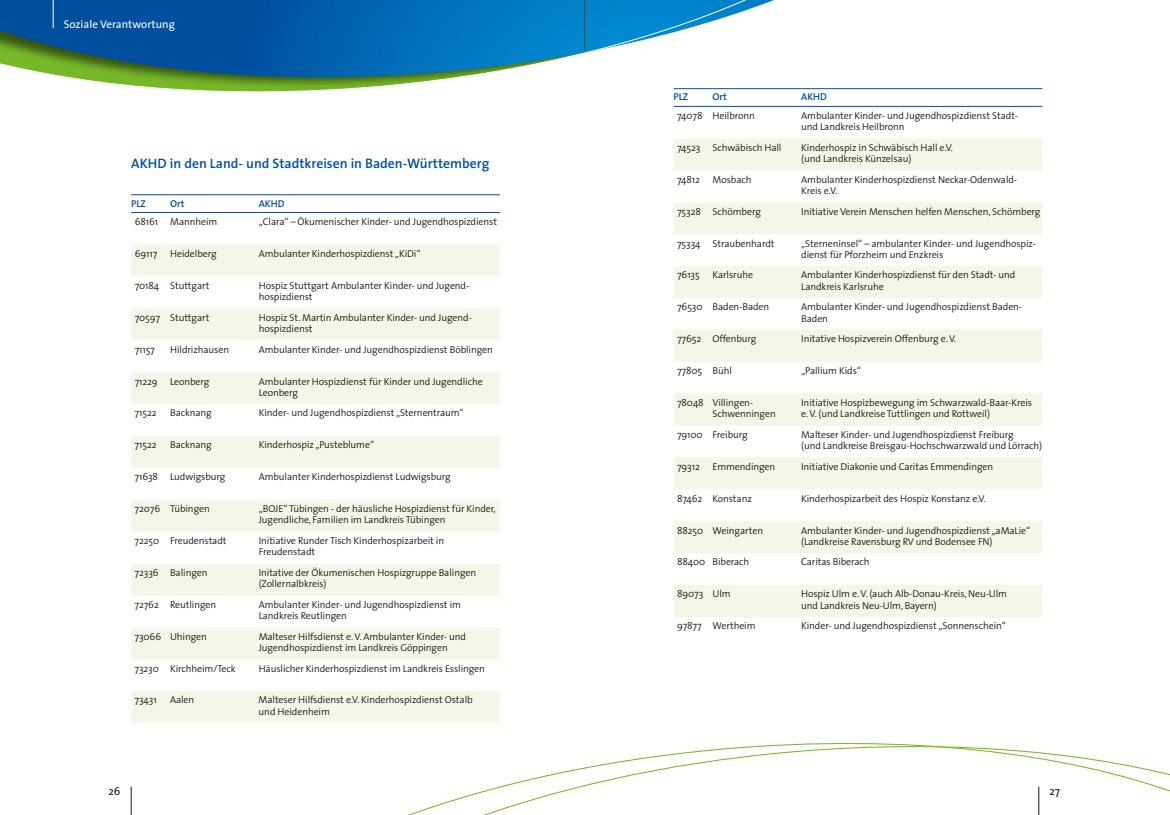
<style>
.page{position:relative;width:1170px;height:815px;background:#fff}
.page>*{position:absolute;margin:0;border:0;box-sizing:border-box;transform-origin:0 0}
.t1{font:600 13.75px "The Sans";color:#004e9e}
.t2{font:11.25px "The Sans";color:#fff}
.t3{font:11.25px "The Sans";color:#1a1a18}
.t4{font:300 10px/11.2px "The Sans";letter-spacing:-.01em;color:#1a1a18}
.t5{font:600 10px "The Sans";letter-spacing:-.01em;color:#004e9e}
</style>
<div class="page">
<svg style="left:131px;top:245px;width:369px;height:478px;fill:#f2f7e7"></svg>
<hr style="left:131px;top:194px;width:39px;height:1px;background:#004e9e">
<hr style="left:170px;top:194px;width:89px;height:1px;background:#004e9e">
<hr style="left:259px;top:194px;width:241px;height:1px;background:#004e9e">
<hr style="left:131px;top:212px;width:39px;height:1px;background:#004e9e">
<hr style="left:170px;top:212px;width:89px;height:1px;background:#004e9e">
<hr style="left:259px;top:212px;width:241px;height:1px;background:#004e9e">
<svg style="left:674px;top:139px;width:368px;height:478px;fill:#f2f7e7"></svg>
<hr style="left:801px;top:88px;width:241px;height:1px;background:#004e9e">
<hr style="left:801px;top:106px;width:241px;height:1px;background:#004e9e">
<svg style="left:408px;top:767px;width:177px;height:48px"></svg>
<svg style="left:131px;top:787px;width:1px;height:28px"></svg>
<img style="left:673px;top:88px;width:154px;height:19px">
<svg style="left:0;top:0;width:585px;height:92px;background:#307da0"></svg>
<svg style="left:53px;top:0;width:1px;height:28px"></svg>
<svg style="left:585px;top:743px;width:584px;height:72px"></svg>
<svg style="left:585px;top:0;width:189px;height:99px"></svg>
<p class="t2" style="left:64px;top:15px;width:113px">Soziale Verantwortung</p>
<h1 class="t1" style="left:131px;top:152px;width:359px">AKHD in den Land- und Stadtkreisen in Baden-Württemberg</h1>
<p class="t5" style="left:131px;top:195px;width:16px">PLZ</p>
<p class="t5" style="left:170px;top:195px;width:16px">Ort</p>
<p class="t5" style="left:259px;top:195px;width:27px">AKHD</p>
<p class="t4" style="left:135px;top:216px;width:84px">68161 Mannheim</p>
<p class="t4" style="left:259px;top:216px;width:240px">„Clara“ – Ökumenischer Kinder- und Jugendhospizdienst</p>
<p class="t4" style="left:135px;top:248px;width:24px">69117</p>
<p class="t4" style="left:170px;top:248px;width:48px">Heidelberg</p>
<p class="t4" style="left:259px;top:248px;width:163px">Ambulanter Kinderhospizdienst „KiDi“</p>
<p class="t4" style="left:135px;top:280px;width:76px">70184 Stuttgart</p>
<p class="t4" style="left:259px;top:280px;width:211px">Hospiz Stuttgart Ambulanter Kinder- und Jugend&shy;hospizdienst</p>
<p class="t4" style="left:135px;top:311px;width:76px">70597 Stuttgart</p>
<p class="t4" style="left:259px;top:311px;width:214px">Hospiz St. Martin Ambulanter Kinder- und Jugend&shy;hospizdienst</p>
<p class="t4" style="left:135px;top:343px;width:22px">71157</p>
<p class="t4" style="left:170px;top:343px;width:60px">Hildrizhausen</p>
<p class="t4" style="left:259px;top:343px;width:236px">Ambulanter Kinder- und Jugendhospizdienst Böblingen</p>
<p class="t4" style="left:135px;top:375px;width:76px">71229 Leonberg</p>
<p class="t4" style="left:259px;top:375px;width:225px">Ambulanter Hospizdienst für Kinder und Jugendliche<br>Leonberg</p>
<p class="t4" style="left:135px;top:407px;width:23px">71522</p>
<p class="t4" style="left:170px;top:407px;width:43px">Backnang</p>
<p class="t4" style="left:259px;top:407px;width:206px">Kinder- und Jugendhospizdienst „Sternentraum“</p>
<p class="t4" style="left:135px;top:439px;width:23px">71522</p>
<p class="t4" style="left:170px;top:439px;width:43px">Backnang</p>
<p class="t4" style="left:259px;top:439px;width:117px">Kinderhospiz „Pusteblume“</p>
<p class="t4" style="left:135px;top:471px;width:92px">71638 Ludwigsburg</p>
<p class="t4" style="left:259px;top:471px;width:193px">Ambulanter Kinderhospizdienst Ludwigsburg</p>
<p class="t4" style="left:135px;top:503px;width:77px">72076 Tübingen</p>
<p class="t4" style="left:259px;top:503px;width:238px">„BOJE“ Tübingen - der häusliche Hospizdienst für Kinder,<br>Jugendliche, Familien im Landkreis Tübingen</p>
<p class="t4" style="left:135px;top:535px;width:93px">72250 Freudenstadt</p>
<p class="t4" style="left:259px;top:535px;width:187px">Initiative Runder Tisch Kinderhospizarbeit in<br>Freudenstadt</p>
<p class="t4" style="left:135px;top:567px;width:74px">72336 Balingen</p>
<p class="t4" style="left:259px;top:567px;width:219px">Initative der Ökumenischen Hospizgruppe Balingen (Zollernalbkreis)</p>
<p class="t4" style="left:135px;top:598px;width:83px">72762 Reutlingen</p>
<p class="t4" style="left:259px;top:598px;width:204px">Ambulanter Kinder- und Jugendhospizdienst im<br>Landkreis Reutlingen</p>
<p class="t4" style="left:135px;top:630px;width:74px">73066 Uhingen</p>
<p class="t4" style="left:259px;top:630px;width:209px">Malteser Hilfsdienst e. V. Ambulanter Kinder- und<br>Jugendhospizdienst im Landkreis Göppingen</p>
<p class="t4" style="left:135px;top:662px;width:102px">73230 Kirchheim/Teck</p>
<p class="t4" style="left:259px;top:662px;width:228px">Häuslicher Kinderhospizdienst im Landkreis Esslingen</p>
<p class="t4" style="left:134px;top:694px;width:24px">73431</p>
<p class="t4" style="left:170px;top:694px;width:26px">Aalen</p>
<p class="t4" style="left:259px;top:694px;width:215px">Malteser Hilfsdienst e.V. Kinderhospizdienst Ostalb und Heidenheim</p>
<p class="t3" style="left:109px;top:782px;width:13px">26</p>
<p class="t5" style="left:673px;top:89px;width:16px">PLZ</p>
<p class="t5" style="left:712px;top:89px;width:16px">Ort</p>
<p class="t5" style="left:801px;top:89px;width:27px">AKHD</p>
<p class="t4" style="left:677px;top:110px;width:79px">74078 Heilbronn</p>
<p class="t4" style="left:801px;top:110px;width:218px">Ambulanter Kinder- und Jugendhospizdienst Stadt&shy;und Landkreis Heilbronn</p>
<p class="t4" style="left:677px;top:142px;width:106px">74523 Schwäbisch Hall</p>
<p class="t4" style="left:801px;top:142px;width:153px">Kinderhospiz in Schwäbisch Hall e.V. (und Landkreis Künzelsau)</p>
<p class="t4" style="left:677px;top:173px;width:24px">74812</p>
<p class="t4" style="left:712px;top:173px;width:40px">Mosbach</p>
<p class="t4" style="left:801px;top:173px;width:217px">Ambulanter Kinderhospizdienst Neckar-Odenwald-<br>Kreis e.V.</p>
<p class="t4" style="left:677px;top:205px;width:85px">75328 Schömberg</p>
<p class="t4" style="left:801px;top:205px;width:241px">Initiative Verein Menschen helfen Menschen, Schömberg</p>
<p class="t4" style="left:677px;top:237px;width:99px">75334 Straubenhardt</p>
<p class="t4" style="left:801px;top:237px;width:236px">„Sterneninsel“ – ambulanter Kinder- und Jugendhospiz&shy;dienst für Pforzheim und Enzkreis</p>
<p class="t4" style="left:677px;top:269px;width:24px">76135</p>
<p class="t4" style="left:712px;top:269px;width:42px">Karlsruhe</p>
<p class="t4" style="left:801px;top:269px;width:216px">Ambulanter Kinderhospizdienst für den Stadt- und<br>Landkreis Karlsruhe</p>
<p class="t4" style="left:677px;top:301px;width:94px">76530 Baden-Baden</p>
<p class="t4" style="left:801px;top:301px;width:222px">Ambulanter Kinder- und Jugendhospizdienst Baden-<br>Baden</p>
<p class="t4" style="left:677px;top:333px;width:81px">77652 Offenburg</p>
<p class="t4" style="left:801px;top:333px;width:157px">Initative Hospizverein Offenburg e. V.</p>
<p class="t4" style="left:677px;top:365px;width:56px">77805 Bühl</p>
<p class="t4" style="left:801px;top:365px;width:61px">„Pallium Kids“</p>
<p class="t4" style="left:712px;top:397px;width:65px;text-indent:-35px">78048 Villingen-<br>Schwenningen</p>
<p class="t4" style="left:801px;top:397px;width:232px">Initiative Hospizbewegung im Schwarzwald-Baar-Kreis e. V. (und Landkreise Tuttlingen und Rottweil)</p>
<p class="t4" style="left:677px;top:429px;width:72px">79100 Freiburg</p>
<p class="t4" style="left:801px;top:429px;width:242px">Malteser Kinder- und Jugendhospizdienst Freiburg<br>(und Landkreise Breisgau-Hochschwarzwald und Lörrach)</p>
<p class="t4" style="left:677px;top:460px;width:24px">79312</p>
<p class="t4" style="left:712px;top:460px;width:64px">Emmendingen</p>
<p class="t4" style="left:801px;top:460px;width:193px">Initiative Diakonie und Caritas Emmendingen</p>
<p class="t4" style="left:677px;top:492px;width:76px">87462 Konstanz</p>
<p class="t4" style="left:801px;top:492px;width:186px">Kinderhospizarbeit des Hospiz Konstanz e.V.</p>
<p class="t4" style="left:677px;top:524px;width:88px">88250 Weingarten</p>
<p class="t4" style="left:801px;top:524px;width:231px">Ambulanter Kinder- und Jugendhospizdienst „aMaLie“ (Landkreise Ravensburg RV und Bodensee FN)</p>
<p class="t4" style="left:677px;top:556px;width:74px">88400 Biberach</p>
<p class="t4" style="left:801px;top:556px;width:70px">Caritas Biberach</p>
<p class="t4" style="left:677px;top:588px;width:55px">89073 Ulm</p>
<p class="t4" style="left:801px;top:588px;width:207px">Hospiz Ulm e. V. (auch Alb-Donau-Kreis, Neu-Ulm und Landkreis Neu-Ulm, Bayern)</p>
<p class="t4" style="left:677px;top:620px;width:80px">97877 Wertheim</p>
<p class="t4" style="left:801px;top:620px;width:206px">Kinder- und Jugendhospizdienst „Sonnenschein“</p>
<p class="t3" style="left:1049px;top:782px;width:12px">27</p>
</div>
